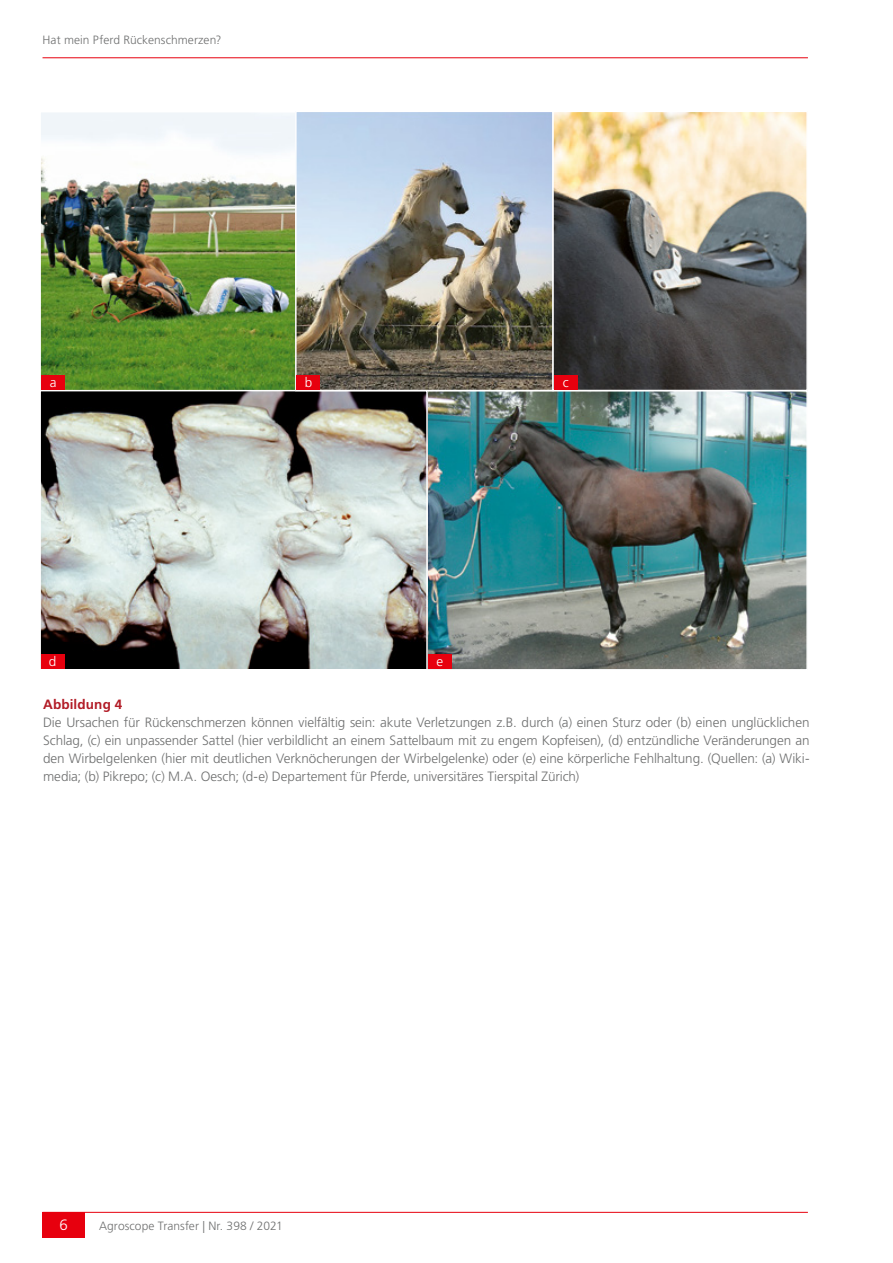
<style>
.page{position:relative;width:893px;height:1263px;background:#fff}
.page>*{position:absolute;margin:0;border:0;box-sizing:border-box;transform-origin:0 0}
.t1{font:300 15px "Frutiger LT Std";color:#fff}
.t2{font:300 13.5px/18px "Frutiger LT Std";letter-spacing:-.005em;color:#6f7070;text-align:justify}
.t3{font:700 13.5px "Frutiger LT Std";letter-spacing:.01em;color:#b21c27}
.t4{font:300 13.5px "Frutiger LT Std";color:#fff}
.t5{font:300 12px "Frutiger LT Std";letter-spacing:.005em;color:#6f7070}
</style>
<div class="page">
<hr style="left:42px;top:1212px;width:766px;height:1px;background:#e7000e">
<div style="left:43px;top:1212px;width:42px;height:25px;background:#e7000e"></div>
<hr style="left:43px;top:57px;width:765px;height:1px;background:#e7000e">
<img style="left:42px;top:114px;width:763px;height:553px">
<div style="left:426px;top:390px;width:382px;height:280px;border:2px solid #fff"></div>
<div style="left:39px;top:111px;width:258px;height:281px;border:2px solid #fff"></div>
<div style="left:39px;top:390px;width:389px;height:280px;border:2px solid #fff"></div>
<div style="left:295px;top:111px;width:259px;height:280px;border:2px solid #fff"></div>
<div style="left:552px;top:111px;width:256px;height:280px;border:2px solid #fff"></div>
<div style="left:41px;top:376px;width:24px;height:14px;background:#e7000e"></div>
<div style="left:41px;top:655px;width:24px;height:14px;background:#e7000e"></div>
<div style="left:297px;top:376px;width:23px;height:14px;background:#e7000e"></div>
<div style="left:428px;top:655px;width:24px;height:14px;background:#e7000e"></div>
<div style="left:554px;top:376px;width:23px;height:14px;background:#e7000e"></div>
<p class="t5" style="left:43px;top:33px;width:181px">Hat mein Pferd Rückenschmerzen?</p>
<p class="t4" style="left:50px;top:374px;width:8px">a</p>
<p class="t4" style="left:49px;top:653px;width:9px">d</p>
<p class="t4" style="left:305px;top:374px;width:9px">b</p>
<p class="t4" style="left:437px;top:653px;width:8px">e</p>
<p class="t4" style="left:563px;top:374px;width:7px">c</p>
<p class="t3" style="left:43px;top:696px;width:81px">Abbildung 4</p>
<p class="t2" style="left:43px;top:713px;width:768px">Die Ursachen für Rückenschmerzen können vielfältig sein: akute Verletzungen z.B. durch (a) einen Sturz oder (b) einen unglücklichen Schlag, (c) ein unpassender Sattel (hier verbildlicht an einem Sattelbaum mit zu engem Kopfeisen), (d) entzündliche Veränderungen an den Wirbelgelenken (hier mit deutlichen Verknöcherungen der Wirbelgelenke) oder (e) eine körperliche Fehlhaltung. (Quellen: (a) Wiki&shy;media; (b) Pikrepo; (c) M.A. Oesch; (d-e) Departement für Pferde, universitäres Tierspital Zürich)</p>
<p class="t1" style="left:60px;top:1216px;width:10px">6</p>
<p class="t5" style="left:99px;top:1219px;width:185px">Agroscope Transfer | Nr. 398 / 2021</p>
</div>
